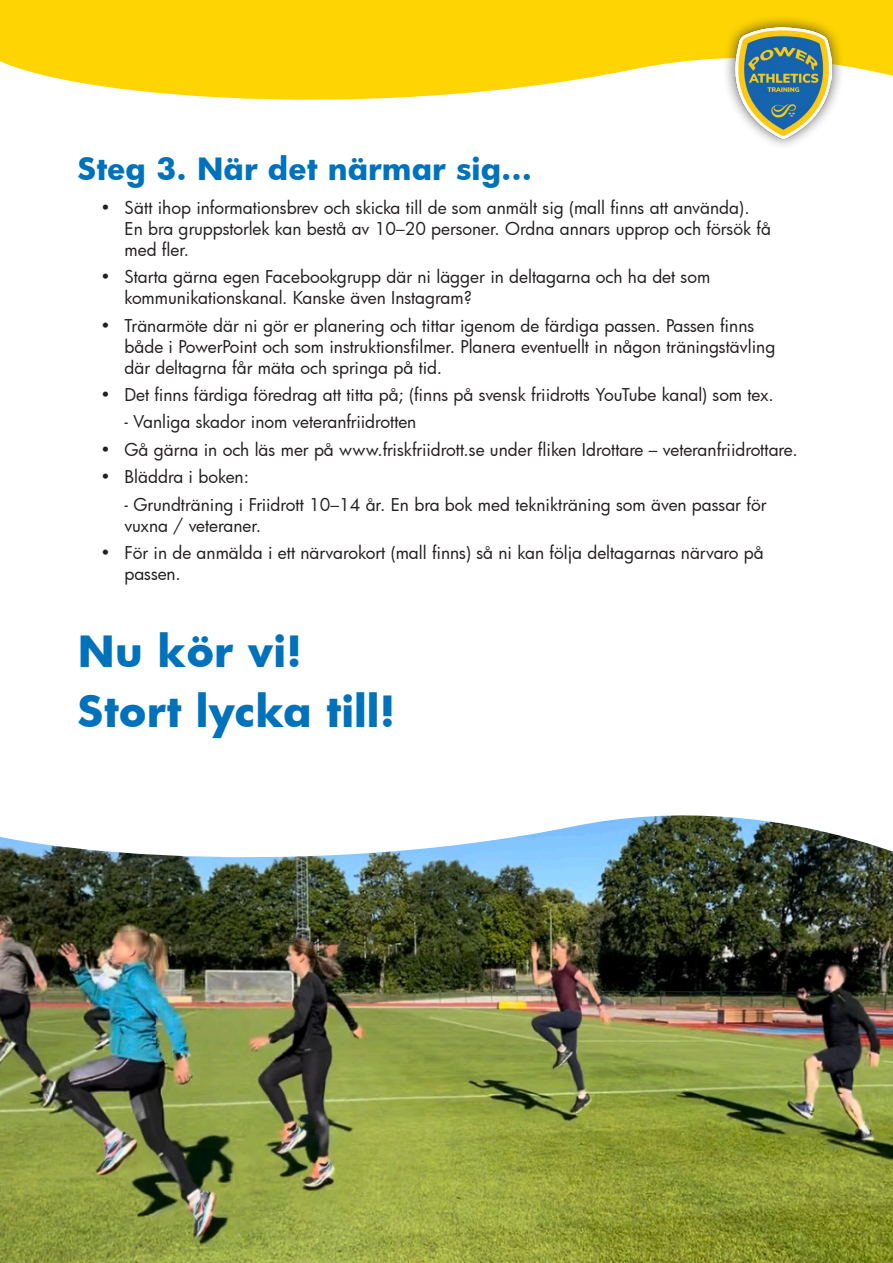
<style>
.page{position:relative;width:893px;height:1263px;background:#fff}
.page>*{position:absolute;margin:0;border:0;box-sizing:border-box;transform-origin:0 0}
.Styckeformat_1{font:700 42px "Futura";color:#0072bc}
.Styckeformat_1-2{font:700 30px "Futura";color:#0072bc}
.Brödtext_-_lista{font:17.25px/21px "Futura";color:#231f20}
</style>
<div class="page">
<img style="left:0;top:886px;width:893px;height:377px">
<img style="left:0;top:815px;width:893px;height:71px">
<svg style="left:0;top:0;width:893px;height:100px;background:#fedb27"></svg>
<div style="left:723px;top:14px;width:122px;height:136px;background:#231f20;opacity:.75"></div>
<img style="left:735px;top:27px;width:97px;height:112px">
<p class="Styckeformat_1-2" style="left:78px;top:148px;width:455px">Steg 3. När det närmar sig...</p>
<p class="Brödtext_-_lista" style="left:124px;top:197px;width:648px;text-indent:-24px">• Sätt ihop informationsbrev och skicka till de som anmält sig (mall finns att använda).<br>En bra gruppstorlek kan bestå av 10–20 personer. Ordna annars upprop och försök få med fler.</p>
<p class="Brödtext_-_lista" style="left:124px;top:266px;width:587px;text-indent:-24px">• Starta gärna egen Facebookgrupp där ni lägger in deltagarna och ha det som kommunikationskanal. Kanske även Instagram?</p>
<p class="Brödtext_-_lista" style="left:124px;top:314px;width:652px;text-indent:-24px">• Tränarmöte där ni gör er planering och tittar igenom de färdiga passen. Passen finns både i PowerPoint och som instruktionsfilmer. Planera eventuellt in någon träningstävling där deltagrna får mäta och springa på tid.</p>
<p class="Brödtext_-_lista" style="left:100px;top:384px;width:675px">• Det finns färdiga föredrag att titta på; (finns på svensk friidrotts YouTube kanal) som tex.</p>
<p class="Brödtext_-_lista" style="left:124px;top:411px;width:293px">- Vanliga skador inom veteranfriidrotten</p>
<p class="Brödtext_-_lista" style="left:100px;top:439px;width:699px">• Gå gärna in och läs mer på www.friskfriidrott.se under fliken Idrottare – veteranfriidrottare.</p>
<p class="Brödtext_-_lista" style="left:100px;top:466px;width:150px">• Bläddra i boken:</p>
<p class="Brödtext_-_lista" style="left:124px;top:493px;width:644px">- Grundträning i Friidrott 10–14 år. En bra bok med teknikträning som även passar för vuxna / veteraner.</p>
<p class="Brödtext_-_lista" style="left:124px;top:542px;width:641px;text-indent:-24px">• För in de anmälda i ett närvarokort (mall finns) så ni kan följa deltagarnas närvaro på passen.</p>
<p class="Styckeformat_1" style="left:78px;top:621px;width:226px">Nu kör vi!</p>
<p class="Styckeformat_1" style="left:78px;top:682px;width:319px">Stort lycka till!</p>
</div>
